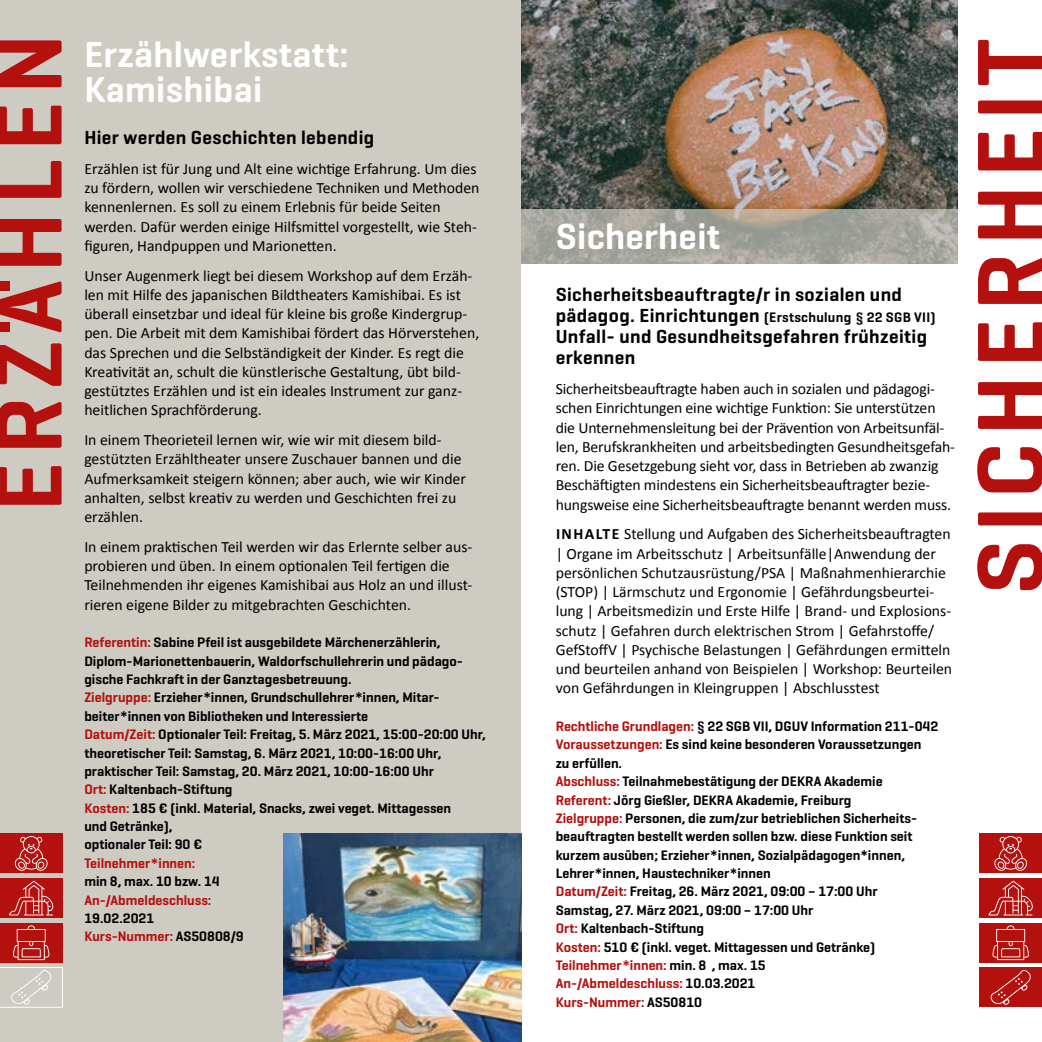
<style>
.page{position:relative;width:1042px;height:1042px;background:#fff}
.page>*{position:absolute;margin:0;border:0;box-sizing:border-box;transform-origin:0 0}
.t1{font:600 96.25px "Geogrotesque";letter-spacing:.08em;color:#b4100d}
.t2{font:600 36.75px/35px "Geogrotesque";letter-spacing:.01em;color:#fff}
.t3{font:600 19.25px/21px "Geogrotesque";letter-spacing:.02em;color:#000}
.t4{font:15.75px/19.2px "Calibri";color:#000}
.t5{font:600 14px/18.4px "Geogrotesque";color:#000}
.t6{font:600 14px "Geogrotesque";letter-spacing:.02em;color:#000}
.t7{font:600 14px "Geogrotesque";color:#b4100d}
.s1{color:#b4100d}
.s2{font-size:19.25px}
.s3{font-weight:700}
</style>
<div class="page">
<div style="left:0;top:0;width:521px;height:1042px;background:#cecbc3"></div>
<svg style="left:0;top:40px;width:62px;height:465px"></svg>
<div style="left:0;top:281px;width:10px;height:10px;background:#b4100d"></div>
<div style="left:0;top:322px;width:10px;height:10px;background:#b4100d"></div>
<img style="left:284px;top:833px;width:238px;height:209px">
<img style="left:521px;top:0;width:436px;height:209px">
<svg style="left:521px;top:209px;width:436px;height:54px;background:#a6a59d"></svg>
<div style="left:0;top:833px;width:63px;height:40px;background:#b4100d"></div>
<div style="left:0;top:878px;width:63px;height:40px;background:#b4100d"></div>
<div style="left:0;top:923px;width:63px;height:39px;background:#b4100d"></div>
<svg style="left:13px;top:925px;width:37px;height:35px"></svg>
<svg style="left:9px;top:880px;width:45px;height:35px"></svg>
<svg style="left:15px;top:836px;width:33px;height:35px"></svg>
<svg style="left:0;top:967px;width:63px;height:40px"></svg>
<div style="left:979px;top:833px;width:63px;height:40px;background:#b4100d"></div>
<div style="left:979px;top:878px;width:63px;height:40px;background:#b4100d"></div>
<div style="left:979px;top:923px;width:63px;height:39px;background:#b4100d"></div>
<div style="left:979px;top:967px;width:63px;height:40px;background:#b4100d"></div>
<svg style="left:992px;top:925px;width:37px;height:35px"></svg>
<svg style="left:988px;top:880px;width:45px;height:35px"></svg>
<svg style="left:994px;top:836px;width:33px;height:35px"></svg>
<svg style="left:990px;top:970px;width:41px;height:35px"></svg>
<h2 class="t2" style="left:84px;top:37px;width:266px">Erzählwerkstatt:<br>Kamishibai</h2>
<p class="t3" style="left:84px;top:127px;width:291px">Hier werden Geschichten lebendig</p>
<p class="t4" style="left:84px;top:158px;width:397px">Erzählen ist für Jung und Alt eine wichtige Erfahrung. Um dies zu fördern, wollen wir verschiedene Techniken und Methoden kennenlernen. Es soll zu einem Erlebnis für beide Seiten werden. Dafür werden einige Hilfsmittel vorgestellt, wie Steh&shy;figuren, Handpuppen und Marionetten.</p>
<p class="t4" style="left:84px;top:265px;width:396px">Unser Augenmerk liegt bei diesem Workshop auf dem Erzäh&shy;len mit Hilfe des japanischen Bildtheaters Kamishibai. Es ist überall einsetzbar und ideal für kleine bis große Kindergrup&shy;pen. Die Arbeit mit dem Kamishibai fördert das Hörverstehen, das Sprechen und die Selbständigkeit der Kinder. Es regt die Kreativität an, schult die künstlerische Gestaltung, übt bild&shy;gestütztes Erzählen und ist ein ideales Instrument zur ganz&shy;heitlichen Sprachförderung.</p>
<p class="t4" style="left:84px;top:429px;width:383px">In einem Theorieteil lernen wir, wie wir mit diesem bild&shy;gestützten Erzähltheater unsere Zuschauer bannen und die Aufmerksamkeit steigern können; aber auch, wie wir Kinder anhalten, selbst kreativ zu werden und Geschichten frei zu erzählen.</p>
<p class="t4" style="left:84px;top:536px;width:389px">In einem praktischen Teil werden wir das Erlernte selber aus&shy;probieren und üben. In einem optionalen Teil fertigen die Teilnehmenden ihr eigenes Kamishibai aus Holz an und illust&shy;rieren eigene Bilder zu mitgebrachten Geschichten.</p>
<p class="t5" style="left:84px;top:633px;width:403px"><span class="s1">Referentin:</span> Sabine Pfeil ist ausgebildete Märchenerzählerin, Diplom-Marionettenbauerin, Waldorfschullehrerin und pädago&shy;gische Fachkraft in der Ganztagesbetreuung.<br><span class="s1">Zielgruppe:</span> Erzieher*innen, Grundschullehrer*innen, Mitar&shy;beiter*innen von Bibliotheken und Interessierte<br><span class="s1">Datum/Zeit:</span> Optionaler Teil: Freitag, 5. März 2021, 15:00-20:00 Uhr, theoretischer Teil: Samstag, 6. März 2021, 10:00-16:00 Uhr, praktischer Teil: Samstag, 20. März 2021, 10:00-16:00 Uhr<br><span class="s1">Ort:</span> Kaltenbach-Stiftung<br><span class="s1">Kosten:</span> 185 € (inkl. Material, Snacks, zwei veget. Mittagessen<br>und Getränke),<br>optionaler Teil: 90 €</p>
<p class="t7" style="left:84px;top:854px;width:113px">Teilnehmer*innen:</p>
<p class="t5" style="left:84px;top:872px;width:137px">min 8, max. 10 bzw. 14</p>
<p class="t7" style="left:84px;top:891px;width:129px">An-/Abmeldeschluss:</p>
<p class="t5" style="left:84px;top:909px;width:161px">19.02.2021<br><span class="s1">Kurs-Nummer:</span> AS50808/9</p>
<h2 class="t2" style="left:556px;top:218px;width:166px">Sicherheit</h2>
<p class="t3" style="left:556px;top:284px;width:348px">Sicherheitsbeauftragte/r in sozialen und</p>
<p class="t6" style="left:556px;top:309px;width:381px"><span class="s2">pädagog. Einrichtungen</span> (Erstschulung § 22 SGB VII)</p>
<p class="t3" style="left:556px;top:326px;width:373px">Unfall- und Gesundheitsgefahren frühzeitig erkennen</p>
<p class="t4" style="left:556px;top:378px;width:401px">Sicherheitsbeauftragte haben auch in sozialen und pädagogi&shy;schen Einrichtungen eine wichtige Funktion: Sie unterstützen die Unternehmensleitung bei der Prävention von Arbeitsunfäl&shy;len, Berufskrankheiten und arbeitsbedingten Gesundheitsgefah&shy;ren. Die Gesetzgebung sieht vor, dass in Betrieben ab zwanzig Beschäftigten mindestens ein Sicherheitsbeauftragter bezie&shy;hungsweise eine Sicherheitsbeauftragte benannt werden muss.</p>
<p class="t4" style="left:556px;top:524px;width:398px"><span class="s3">INHALTE</span> Stellung und Aufgaben des Sicherheitsbeauftragten | Organe im Arbeitsschutz | Arbeitsunfälle|Anwendung der persönlichen Schutzausrüstung/PSA | Maßnahmenhierarchie (STOP) | Lärmschutz und Ergonomie | Gefährdungsbeurtei&shy;lung | Arbeitsmedizin und Erste Hilfe | Brand- und Explosions&shy;schutz | Gefahren durch elektrischen Strom | Gefahrstoffe/ GefStoffV | Psychische Belastungen | Gefährdungen ermitteln und beurteilen anhand von Beispielen | Workshop: Beurteilen von Gefährdungen in Kleingruppen | Abschlusstest</p>
<p class="t5" style="left:556px;top:717px;width:384px"><span class="s1">Rechtliche Grundlagen:</span> § 22 SGB VII, DGUV Information 211-042<br><span class="s1">Voraussetzungen:</span> Es sind keine besonderen Voraussetzungen zu erfüllen.<br><span class="s1">Abschluss:</span> Teilnahmebestätigung der DEKRA Akademie <span class="s1">Referent:</span> Jörg Gießler, DEKRA Akademie, Freiburg<br><span class="s1">Zielgruppe:</span> Personen, die zum/zur betrieblichen Sicherheits&shy;beauftragten bestellt werden sollen bzw. diese Funktion seit kurzem ausüben; Erzieher*innen, Sozialpädagogen*innen, Lehrer*innen, Haustechniker*innen<br><span class="s1">Datum/Zeit:</span> Freitag, 26. März 2021, 09:00 – 17:00 Uhr<br>Samstag, 27. März 2021, 09:00 – 17:00 Uhr<br><span class="s1">Ort:</span> Kaltenbach-Stiftung<br><span class="s1">Kosten:</span> 510 € (inkl. veget. Mittagessen und Getränke)<br><span class="s1">Teilnehmer*innen:</span> min. 8 , max. 15<br><span class="s1">An-/Abmeldeschluss:</span> 10.03.2021<br><span class="s1">Kurs-Nummer:</span> AS50810</p>
<h1 class="t1" style="left:950px;top:595px;width:558px;rotate:-90deg">SICHERHEIT</h1>
</div>
